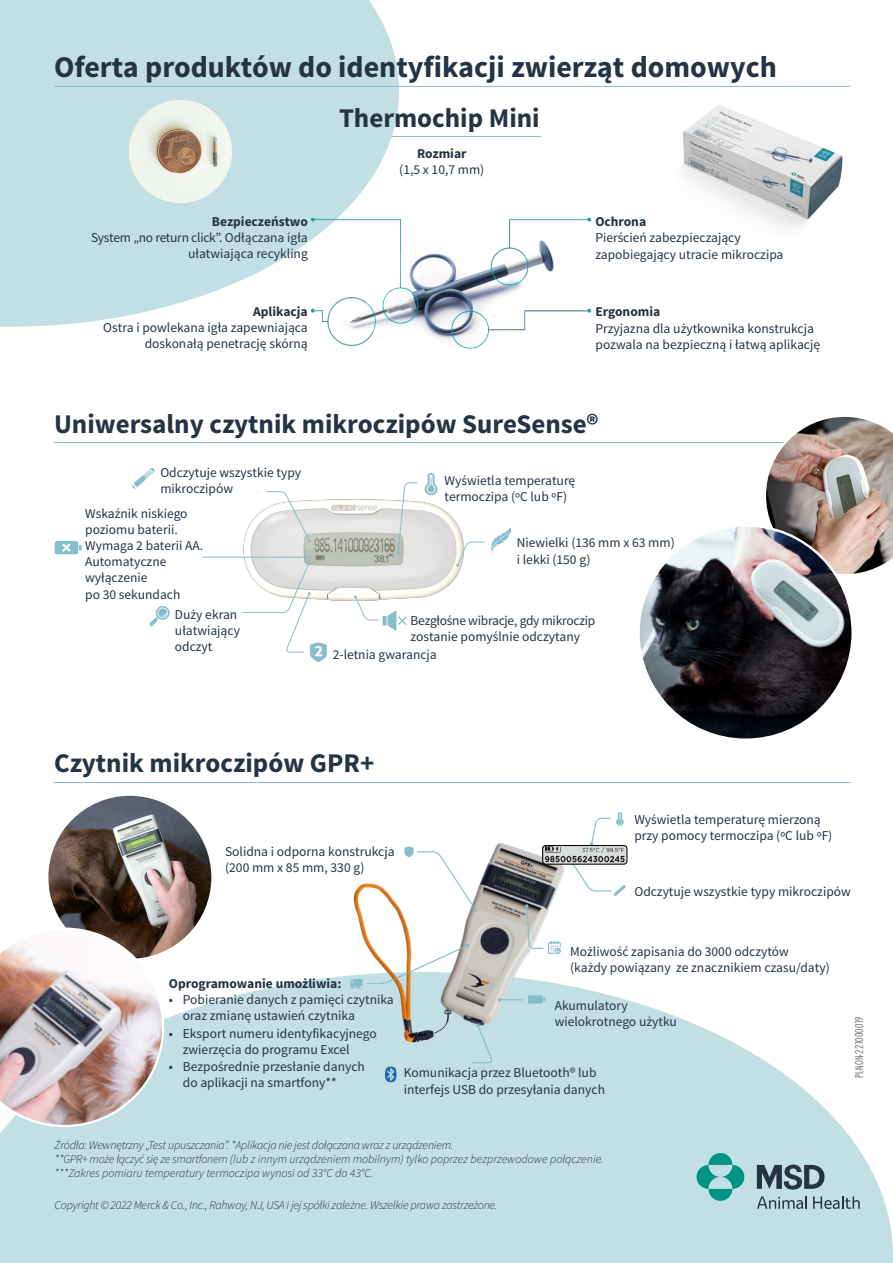
<style>
.page{position:relative;width:893px;height:1263px;background:#fff}
.page>*{position:absolute;margin:0;border:0;box-sizing:border-box;transform-origin:0 0}
.t1{font:700 30px "Source Sans Pro";color:#243444}
.t2{font:700 27px "Source Sans Pro";color:#243444}
.t3{font:13.5px/16.2px "Source Sans Pro";color:#243444}
.t4{font:700 13.5px "Source Sans Pro";color:#243444}
.t5{font:13.5px/16.2px "Source Sans Pro";letter-spacing:-.02em;color:#243444}
.t6{font:italic 300 12px/14.4px "Source Sans Pro";letter-spacing:-.02em;color:#243444}
.t7{font:12px "Futura TOT Ligh Cond";color:#6d6e71}
</style>
<div class="page">
<svg style="left:0;top:992px;width:893px;height:271px;background:#cbe3e7"></svg>
<img style="left:251px;top:812px;width:511px;height:368px">
<hr style="left:54px;top:442px;width:796px;height:1px;background:#85beca">
<hr style="left:54px;top:782px;width:796px;height:1px;background:#85beca">
<hr style="left:319px;top:136px;width:222px;height:1px;background:#85beca">
<svg style="left:425px;top:473px;width:12px;height:20px"></svg>
<svg style="left:55px;top:541px;width:27px;height:13px"></svg>
<div style="left:0;top:0;width:399px;height:327px;background:#c2dfe3"></div>
<img style="left:241px;top:493px;width:220px;height:108px">
<svg style="left:132px;top:468px;width:23px;height:21px"></svg>
<svg style="left:266px;top:491px;width:45px;height:51px"></svg>
<svg style="left:397px;top:482px;width:21px;height:73px"></svg>
<svg style="left:354px;top:595px;width:53px;height:36px"></svg>
<svg style="left:456px;top:527px;width:56px;height:40px"></svg>
<svg style="left:149px;top:606px;width:21px;height:20px"></svg>
<hr style="left:203px;top:557px;width:106px;height:1px;background:#85beca">
<svg style="left:242px;top:556px;width:85px;height:106px"></svg>
<img style="left:766px;top:416px;width:127px;height:159px">
<img style="left:639px;top:526px;width:214px;height:214px;border-radius:107px">
<svg style="left:757px;top:1196px;width:50px;height:13px"></svg>
<svg style="left:813px;top:1196px;width:47px;height:13px"></svg>
<svg style="left:696px;top:1153px;width:48px;height:48px;background:#6cbdb8"></svg>
<svg style="left:757px;top:1164px;width:67px;height:26px;background:#6a808a"></svg>
<img style="left:544px;top:845px;width:83px;height:19px">
<div style="left:542px;top:845px;width:85px;height:19px;border:1px solid #000;border-radius:3px"></div>
<img style="left:47px;top:795px;width:165px;height:165px;border-radius:82px">
<img style="left:0;top:927px;width:164px;height:200px">
<img style="left:637px;top:85px;width:214px;height:143px">
<img style="left:129px;top:100px;width:103px;height:103px;border-radius:52px">
<img style="left:202px;top:215px;width:499px;height:134px">
<hr style="left:54px;top:86px;width:796px;height:1px;background:#85beca">
<h1 class="t1" style="left:54px;top:47px;width:724px">Oferta produktów do identyfikacji zwierząt domowych</h1>
<p class="t4" style="left:212px;top:213px;width:97px">Bezpieczeństwo</p>
<p class="t3" style="left:91px;top:230px;width:218px;text-align:right">System „no return click”. Odłączana igła ułatwiająca recykling</p>
<p class="t4" style="left:253px;top:303px;width:56px">Aplikacja</p>
<p class="t3" style="left:103px;top:320px;width:206px;text-align:right">Ostra i powlekana igła zapewniająca doskonałą penetrację skórną</p>
<h2 class="t2" style="left:339px;top:101px;width:202px">Thermochip Mini</h2>
<p class="t4" style="left:417px;top:145px;width:51px">Rozmiar</p>
<p class="t3" style="left:399px;top:162px;width:87px">(1,5 x 10,7 mm)</p>
<p class="t4" style="left:595px;top:213px;width:52px">Ochrona</p>
<p class="t3" style="left:595px;top:230px;width:190px">Pierścień zabezpieczający zapobiegający utracie mikroczipa</p>
<p class="t4" style="left:596px;top:303px;width:66px">Ergonomia</p>
<p class="t3" style="left:596px;top:320px;width:226px">Przyjazna dla użytkownika konstrukcja pozwala na bezpieczną i łatwą aplikację</p>
<h2 class="t2" style="left:54px;top:407px;width:546px">Uniwersalny czytnik mikroczipów SureSense®</h2>
<p class="t3" style="left:160px;top:465px;width:142px">Odczytuje wszystkie typy mikroczipów</p>
<p class="t3" style="left:85px;top:505px;width:119px">Wskaźnik niskiego poziomu baterii.<br>Wymaga 2 baterii AA.<br>Automatyczne wyłączenie<br>po 30 sekundach</p>
<p class="t3" style="left:175px;top:606px;width:67px">Duży ekran ułatwiający odczyt</p>
<p class="t3" style="left:445px;top:473px;width:132px">Wyświetla temperaturę termoczipa (oC lub oF)</p>
<p class="t3" style="left:517px;top:535px;width:159px">Niewielki (136 mm x 63 mm) i lekki (150 g)</p>
<p class="t5" style="left:411px;top:613px;width:186px">Bezgłośne wibracje, gdy mikroczip zostanie pomyślnie odczytany</p>
<p class="t3" style="left:333px;top:647px;width:106px">2-letnia gwarancja</p>
<h2 class="t2" style="left:54px;top:745px;width:322px">Czytnik mikroczipów GPR+</h2>
<p class="t3" style="left:225px;top:843px;width:171px">Solidna i odporna konstrukcja (200 mm x 85 mm, 330 g)</p>
<p class="t3" style="left:634px;top:811px;width:199px">Wyświetla temperaturę mierzoną przy pomocy termoczipa (oC lub oF)</p>
<p class="t3" style="left:634px;top:883px;width:218px">Odczytuje wszystkie typy mikroczipów</p>
<p class="t4" style="left:169px;top:974px;width:174px">Oprogramowanie umożliwia:</p>
<p class="t3" style="left:183px;top:991px;width:212px;text-indent:-14px">• Pobieranie danych z pamięci czytnika oraz zmianę ustawień czytnika</p>
<p class="t3" style="left:183px;top:1025px;width:195px;text-indent:-14px">• Eksport numeru identyfikacyjnego zwierzęcia do programu Excel</p>
<p class="t3" style="left:183px;top:1059px;width:184px;text-indent:-14px">• Bezpośrednie przesłanie danych do aplikacji na smartfony**</p>
<p class="t3" style="left:570px;top:943px;width:261px">Możliwość zapisania do 3000 odczytów<br>(każdy powiązany ze znacznikiem czasu/daty)</p>
<p class="t3" style="left:555px;top:997px;width:124px">Akumulatory wielokrotnego użytku</p>
<p class="t3" style="left:404px;top:1065px;width:203px">Komunikacja przez Bluetooth® lub interfejs USB do przesyłania danych</p>
<p class="t7" style="left:852px;top:1078px;width:63px;rotate:-90deg">PL-NON-221000019</p>
<p class="t6" style="left:55px;top:1137px;width:551px">Źródła: Wewnętrzny „Test upuszczania”. *Aplikacja nie jest dołączana wraz z urządzeniem.<br>**GPR+ może łączyć się ze smartfonem (lub z innym urządzeniem mobilnym) tylko poprzez bezprzewodowe połączenie. ***Zakres pomiaru temperatury termoczipa wynosi od 33°C do 43°C.</p>
<p class="t6" style="left:55px;top:1198px;width:444px">Copyright © 2022 Merck &amp; Co., Inc., Rahway, NJ, USA i jej spółki zależne. Wszelkie prawa zastrzeżone.</p>
</div>
